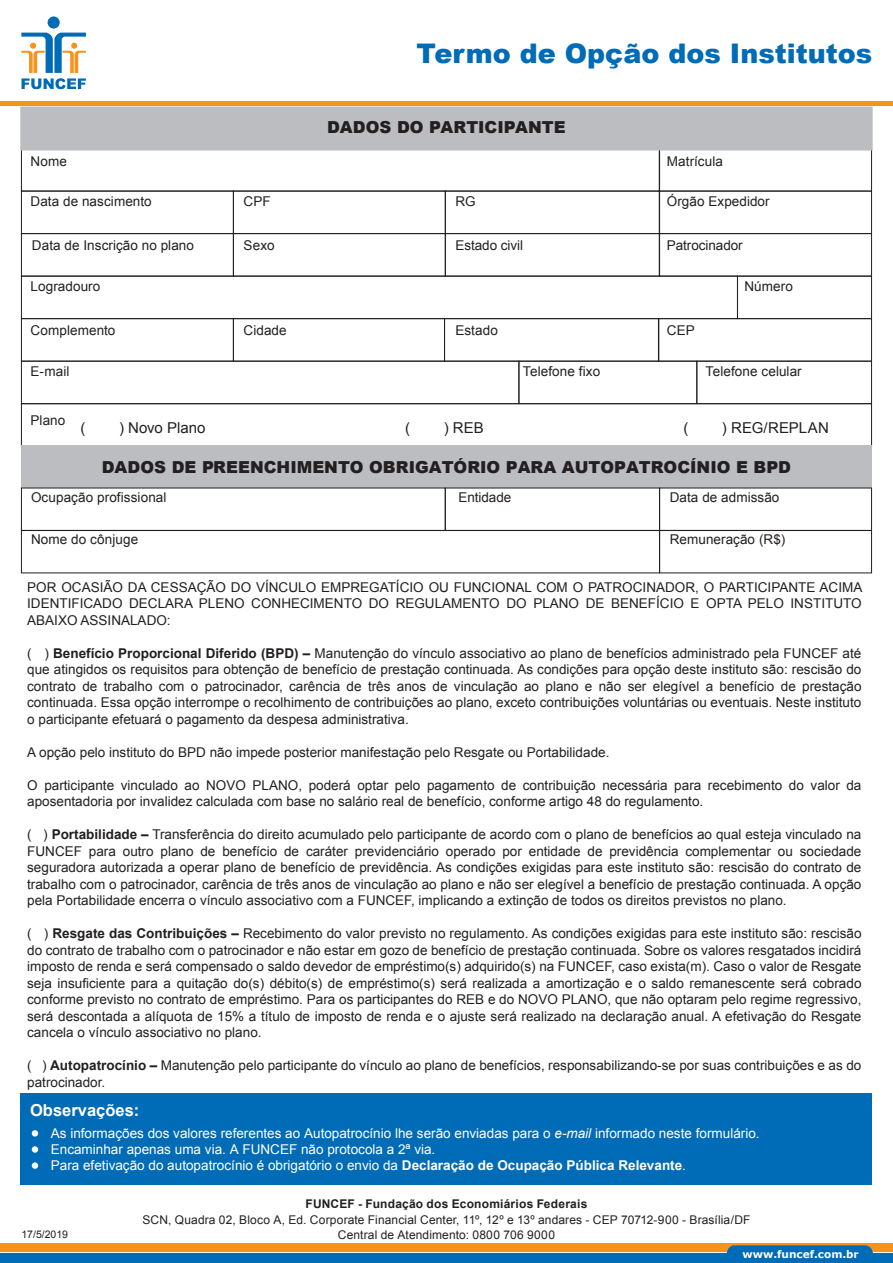
<style>
.page{position:relative;width:893px;height:1263px;background:#fff}
.page>*{position:absolute;margin:0;border:0;box-sizing:border-box;transform-origin:0 0}
.t1{font:900 27px "Arial";color:#006bb6}
.t2{font:900 16.5px "Arial";color:#231f20}
.t3{font:700 16.5px "Arial";color:#fff}
.t4{font:15px "Arial";color:#231f20}
.t5{font:13.5px/16.5px "Arial";color:#231f20;text-align:justify}
.t6{font:13.5px/16.2px "Arial";color:#fff}
.t7{font:12px/15.6px "Arial";letter-spacing:.01em;color:#231f20;text-align:center}
.t8{font:700 12px "Arial";letter-spacing:.015em;color:#231f20}
.t9{font:700 10.5px "Verdana";color:#fff}
.t10{font:10.5px "Arial";color:#231f20}
.s1{font-weight:700}
.s2{font-style:italic}
</style>
<div class="page">
<hr style="left:0;top:102px;width:892px;height:4px;background:#f7931d">
<div style="left:48px;top:16px;width:12px;height:13px;background:#006bb6;border-radius:50%"></div>
<svg style="left:21px;top:33px;width:65px;height:56px"></svg>
<div style="left:0;top:1254px;width:892px;height:9px;background:#006bb6"></div>
<div style="left:0;top:1244px;width:892px;height:8px;background:#f7931d"></div>
<div style="left:726px;top:1245px;width:146px;height:17px;background:#006bb6;border-radius:8px"></div>
<div style="left:21px;top:191px;width:213px;height:43px;border:1px solid #231f20"></div>
<div style="left:233px;top:191px;width:212px;height:43px;border:1px solid #231f20"></div>
<div style="left:445px;top:191px;width:214px;height:43px;border:1px solid #231f20"></div>
<div style="left:659px;top:191px;width:212px;height:43px;border:1px solid #231f20"></div>
<div style="left:21px;top:276px;width:717px;height:43px;border:1px solid #231f20"></div>
<div style="left:737px;top:276px;width:134px;height:43px;border:1px solid #231f20"></div>
<div style="left:21px;top:318px;width:213px;height:44px;border:1px solid #231f20"></div>
<div style="left:233px;top:318px;width:212px;height:44px;border:1px solid #231f20"></div>
<div style="left:444px;top:318px;width:215px;height:44px;border:1px solid #231f20"></div>
<div style="left:658px;top:318px;width:213px;height:44px;border:1px solid #231f20"></div>
<div style="left:21px;top:361px;width:498px;height:43px;border:1px solid #231f20"></div>
<div style="left:518px;top:361px;width:179px;height:43px;border:1px solid #231f20"></div>
<div style="left:696px;top:361px;width:175px;height:43px;border:1px solid #231f20"></div>
<div style="left:21px;top:233px;width:213px;height:43px;border:1px solid #231f20"></div>
<div style="left:233px;top:233px;width:212px;height:43px;border:1px solid #231f20"></div>
<div style="left:445px;top:233px;width:214px;height:43px;border:1px solid #231f20"></div>
<div style="left:659px;top:233px;width:212px;height:43px;border:1px solid #231f20"></div>
<div style="left:20px;top:107px;width:852px;height:44px;background:#bcbdc0;border:2px solid #bcbdc0"></div>
<div style="left:21px;top:446px;width:850px;height:42px;background:#bcbdc0"></div>
<div style="left:21px;top:530px;width:639px;height:43px;border:1px solid #231f20"></div>
<div style="left:659px;top:530px;width:212px;height:43px;border:1px solid #231f20"></div>
<div style="left:21px;top:1093px;width:851px;height:92px;background:#006bb6"></div>
<div style="left:32px;top:1130px;width:6px;height:7px;background:#fff;border-radius:50%"></div>
<div style="left:32px;top:1146px;width:6px;height:7px;background:#fff;border-radius:50%"></div>
<div style="left:32px;top:1162px;width:6px;height:7px;background:#fff;border-radius:50%"></div>
<h1 class="t1" style="left:416px;top:34px;width:457px">Termo de Opção dos Institutos</h1>
<p class="t2" style="left:327px;top:115px;width:240px">DADOS DO PARTICIPANTE</p>
<p class="t5" style="left:31px;top:153px;width:38px">Nome</p>
<p class="t5" style="left:666px;top:153px;width:58px">Matrícula</p>
<p class="t5" style="left:31px;top:193px;width:123px">Data de nascimento</p>
<p class="t5" style="left:243px;top:193px;width:29px">CPF</p>
<p class="t5" style="left:455px;top:193px;width:22px">RG</p>
<p class="t5" style="left:666px;top:193px;width:104px">Órgão Expedidor</p>
<p class="t5" style="left:32px;top:237px;width:163px">Data de Inscrição no plano</p>
<p class="t5" style="left:243px;top:237px;width:33px">Sexo</p>
<p class="t5" style="left:455px;top:237px;width:69px">Estado civil</p>
<p class="t5" style="left:666px;top:237px;width:77px">Patrocinador</p>
<p class="t5" style="left:31px;top:278px;width:71px">Logradouro</p>
<p class="t5" style="left:31px;top:322px;width:86px">Complemento</p>
<p class="t5" style="left:31px;top:363px;width:40px">E-mail</p>
<p class="t5" style="left:744px;top:278px;width:50px">Número</p>
<p class="t5" style="left:243px;top:322px;width:45px">Cidade</p>
<p class="t5" style="left:455px;top:322px;width:44px">Estado</p>
<p class="t5" style="left:666px;top:322px;width:29px">CEP</p>
<p class="t5" style="left:523px;top:363px;width:79px">Telefone fixo</p>
<p class="t5" style="left:705px;top:363px;width:98px">Telefone celular</p>
<p class="t5" style="left:31px;top:412px;width:36px">Plano</p>
<p class="t4" style="left:81px;top:418px;width:6px">(</p>
<p class="t4" style="left:119px;top:418px;width:88px">) Novo Plano</p>
<p class="t4" style="left:405px;top:418px;width:6px">(</p>
<p class="t4" style="left:443px;top:418px;width:42px">) REB</p>
<p class="t4" style="left:683px;top:418px;width:6px">(</p>
<p class="t4" style="left:722px;top:418px;width:108px">) REG/REPLAN</p>
<p class="t2" style="left:102px;top:455px;width:690px">DADOS DE PREENCHIMENTO OBRIGATÓRIO PARA AUTOPATROCÍNIO E BPD</p>
<p class="t5" style="left:31px;top:489px;width:137px">Ocupação profissional</p>
<p class="t5" style="left:458px;top:489px;width:54px">Entidade</p>
<p class="t5" style="left:31px;top:531px;width:109px">Nome do cônjuge</p>
<p class="t5" style="left:669px;top:531px;width:117px">Remuneração (R$)</p>
<p class="t5" style="left:669px;top:489px;width:111px">Data de admissão</p>
<p class="t5" style="left:27px;top:579px;width:836px">POR OCASIÃO DA CESSAÇÃO DO VÍNCULO EMPREGATÍCIO OU FUNCIONAL COM O PATROCINADOR, O PARTICIPANTE ACIMA IDENTIFICADO DECLARA PLENO CONHECIMENTO DO REGULAMENTO DO PLANO DE BENEFÍCIO E OPTA PELO INSTITUTO ABAIXO ASSINALADO:</p>
<p class="t5" style="left:27px;top:645px;width:835px">( ) <span class="s1">Benefício Proporcional Diferido (BPD) –</span> Manutenção do vínculo associativo ao plano de benefícios administrado pela FUNCEF até que atingidos os requisitos para obtenção de benefício de prestação continuada. As condições para opção deste instituto são: rescisão do contrato de trabalho com o patrocinador, carência de três anos de vinculação ao plano e não ser elegível a benefício de prestação continuada. Essa opção interrompe o recolhimento de contribuições ao plano, exceto contribuições voluntárias ou eventuais. Neste instituto o participante efetuará o pagamento da despesa administrativa.</p>
<p class="t5" style="left:27px;top:744px;width:583px">A opção pelo instituto do BPD não impede posterior manifestação pelo Resgate ou Portabilidade.</p>
<p class="t5" style="left:27px;top:777px;width:835px">O participante vinculado ao NOVO PLANO, poderá optar pelo pagamento de contribuição necessária para recebimento do valor da aposentadoria por invalidez calculada com base no salário real de benefício, conforme artigo 48 do regulamento.</p>
<p class="t5" style="left:27px;top:826px;width:835px">( ) <span class="s1">Portabilidade –</span> Transferência do direito acumulado pelo participante de acordo com o plano de benefícios ao qual esteja vinculado na FUNCEF para outro plano de benefício de caráter previdenciário operado por entidade de previdência complementar ou sociedade seguradora autorizada a operar plano de benefício de previdência. As condições exigidas para este instituto são: rescisão do contrato de trabalho com o patrocinador, carência de três anos de vinculação ao plano e não ser elegível a benefício de prestação continuada. A opção pela Portabilidade encerra o vínculo associativo com a FUNCEF, implicando a extinção de todos os direitos previstos no plano.</p>
<p class="t5" style="left:27px;top:925px;width:835px">( ) <span class="s1">Resgate das Contribuições –</span> Recebimento do valor previsto no regulamento. As condições exigidas para este instituto são: rescisão do contrato de trabalho com o patrocinador e não estar em gozo de benefício de prestação continuada. Sobre os valores resgatados incidirá imposto de renda e será compensado o saldo devedor de empréstimo(s) adquirido(s) na FUNCEF, caso exista(m). Caso o valor de Resgate seja insuficiente para a quitação do(s) débito(s) de empréstimo(s) será realizada a amortização e o saldo remanescente será cobrado conforme previsto no contrato de empréstimo. Para os participantes do REB e do NOVO PLANO, que não optaram pelo regime regressivo, será descontada a alíquota de 15% a título de imposto de renda e o ajuste será realizado na declaração anual. A efetivação do Resgate cancela o vínculo associativo no plano.</p>
<p class="t5" style="left:27px;top:1057px;width:835px">( ) <span class="s1">Autopatrocínio –</span> Manutenção pelo participante do vínculo ao plano de benefícios, responsabilizando-se por suas contribuições e as do patrocinador.</p>
<p class="t3" style="left:30px;top:1099px;width:111px">Observações:</p>
<p class="t6" style="left:51px;top:1125px;width:710px">As informações dos valores referentes ao Autopatrocínio lhe serão enviadas para o <span class="s2">e-mail</span> informado neste formulário.<br>Encaminhar apenas uma via. A FUNCEF não protocola a 2ª via.<br>Para efetivação do autopatrocínio é obrigatório o envio da <span class="s1">Declaração de Ocupação Pública Relevante</span>.</p>
<p class="t10" style="left:21px;top:1227px;width:48px">17/5/2019</p>
<p class="t8" style="left:305px;top:1195px;width:283px">FUNCEF - Fundação dos Economiários Federais</p>
<p class="t7" style="left:142px;top:1212px;width:609px">SCN, Quadra 02, Bloco A, Ed. Corporate Financial Center, 11º, 12º e 13º andares - CEP 70712-900 - Brasília/DF<br>Central de Atendimento: 0800 706 9000</p>
<p class="t9" style="left:742px;top:1247px;width:118px">www.funcef.com.br</p>
</div>
